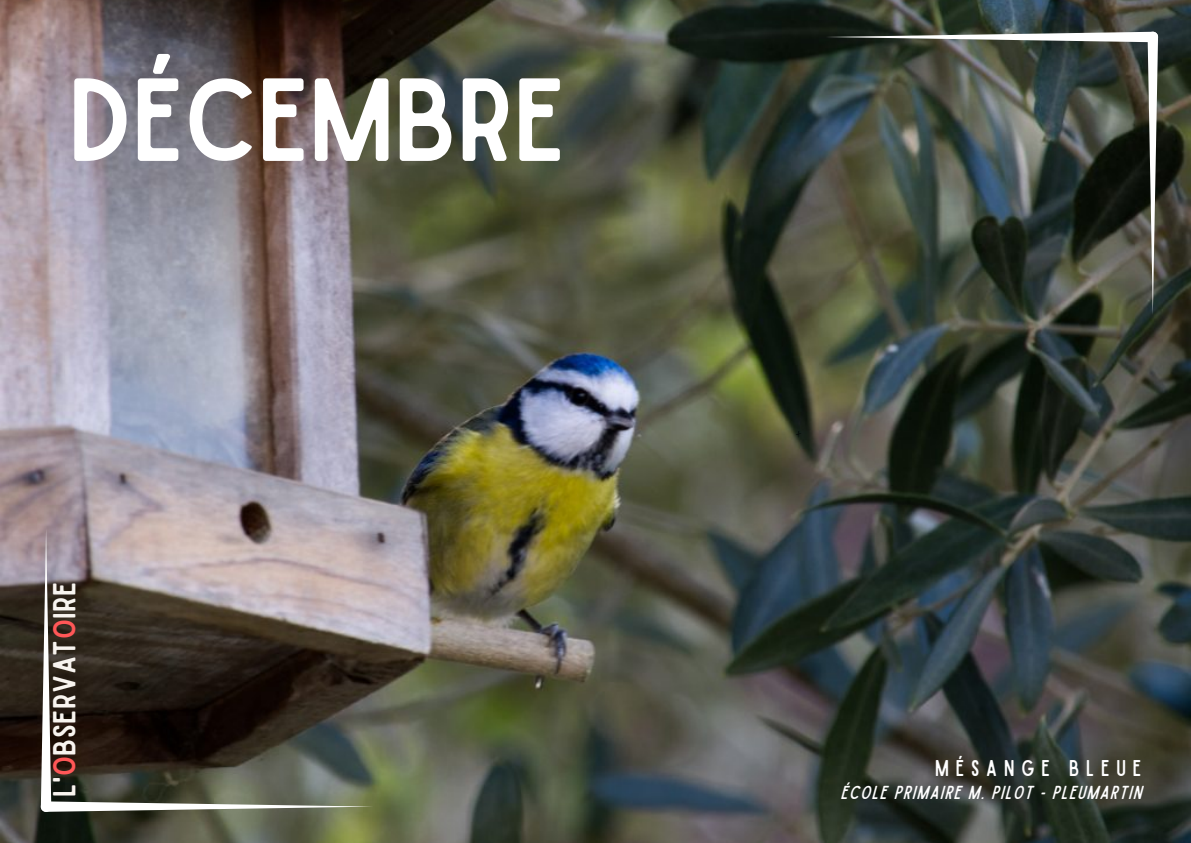
<style>
.page{position:relative;width:1191px;height:843px;background:#fff}
.page>*{position:absolute;margin:0;border:0;box-sizing:border-box;transform-origin:0 0}
.t1{font:112.5px "Sailors";color:#fff}
.t2{font:30.5px "Sailors";letter-spacing:.02em;color:#f8f4ef}
.t3{font:18.3px "Sailors Condensed";letter-spacing:.375em;color:#fff}
.t4{font:15.1px "Sailors Condensed";letter-spacing:.095em;color:#fff}
.s1{color:#ff5757}
</style>
<div class="page">
<img style="left:0;top:0;width:1190px;height:842px">
<svg style="left:1147px;top:32px;width:10px;height:283px"></svg>
<svg style="left:825px;top:32px;width:334px;height:10px"></svg>
<svg style="left:41px;top:528px;width:10px;height:283px"></svg>
<svg style="left:39px;top:801px;width:334px;height:10px"></svg>
<p class="t1" style="left:69px;top:78px;width:498px">décEMBRE</p>
<p class="t2" style="left:53px;top:797px;width:217px;rotate:-90deg">L'<span class="s1">O</span>BSERVAT<span class="s1">O</span>IRE</p>
<p class="t3" style="left:934px;top:759px;width:208px">MÉSANGE BLEUE</p>
<p class="t4" style="left:840px;top:785px;width:302px">ÉCOLE PRIMAIRE M. PILOT - PLEUMARTIN</p>
</div>
